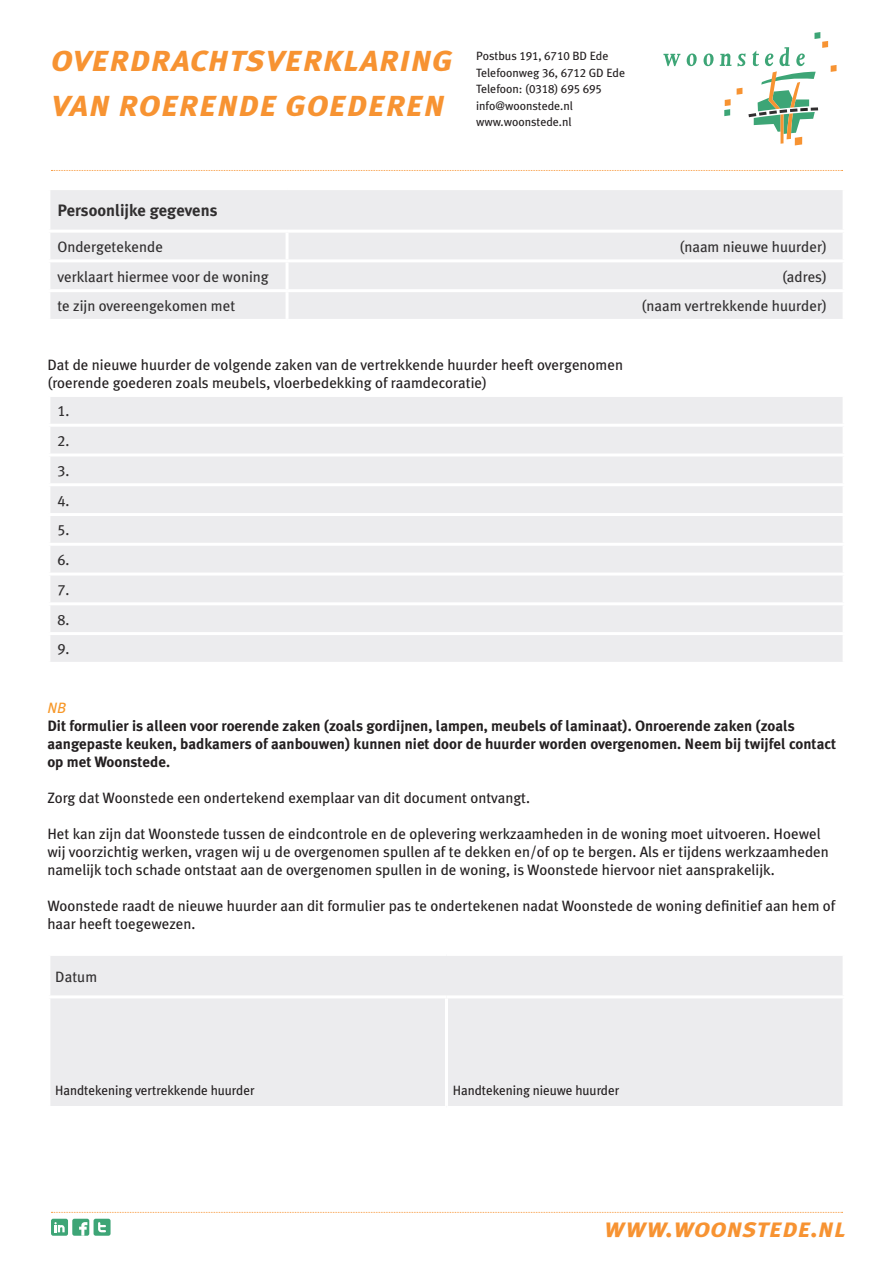
<style>
.page{position:relative;width:893px;height:1263px;background:#fff}
.page>*{position:absolute;margin:0;border:0;box-sizing:border-box;transform-origin:0 0}
.t1{font:italic 37.5px/45px "Meta Plus Bold Caps";color:#f79332}
.t2{font:italic 27px "Meta Plus Bold Caps";color:#f79332}
.t3{font:700 16.5px "Meta Plus Lining";color:#312f30}
.t4{font:15px/18px "Meta Plus Lining";color:#231f20}
.t5{font:700 15px/18px "Meta Plus Lining";color:#231f20}
.t6{font:15px/29.7px "Meta Plus Lining";color:#312f30;text-align:justify}
.t7{font:italic 15px "Meta Plus";color:#f79727}
.t8{font:13.5px "Meta Plus Lining";letter-spacing:-.005em;color:#231f20}
.t9{font:12px/16.5px "Meta Plus Lining";letter-spacing:-.005em;color:#231f20}
</style>
<div class="page">
<svg style="left:663px;top:54px;width:17px;height:12px"></svg>
<svg style="left:687px;top:54px;width:10px;height:12px"></svg>
<svg style="left:703px;top:54px;width:11px;height:12px"></svg>
<svg style="left:720px;top:54px;width:11px;height:12px"></svg>
<svg style="left:724px;top:99px;width:7px;height:17px"></svg>
<svg style="left:737px;top:32px;width:99px;height:113px"></svg>
<div style="left:50px;top:190px;width:793px;height:129px;background:#ececee"></div>
<hr style="left:47px;top:230px;width:240px;height:3px;background:#fff">
<hr style="left:287px;top:230px;width:559px;height:3px;background:#fff">
<hr style="left:286px;top:233px;width:3px;height:26px;background:#fff">
<hr style="left:47px;top:259px;width:240px;height:3px;background:#fff">
<hr style="left:287px;top:259px;width:559px;height:3px;background:#fff">
<hr style="left:286px;top:262px;width:3px;height:27px;background:#fff">
<hr style="left:47px;top:289px;width:240px;height:3px;background:#fff">
<hr style="left:287px;top:289px;width:559px;height:3px;background:#fff">
<hr style="left:286px;top:292px;width:3px;height:27px;background:#fff">
<div style="left:50px;top:397px;width:793px;height:265px;background:#ececee"></div>
<hr style="left:47px;top:424px;width:799px;height:3px;background:#fff">
<hr style="left:47px;top:453px;width:799px;height:3px;background:#fff">
<hr style="left:47px;top:483px;width:799px;height:3px;background:#fff">
<hr style="left:47px;top:513px;width:799px;height:3px;background:#fff">
<hr style="left:47px;top:543px;width:799px;height:3px;background:#fff">
<hr style="left:47px;top:572px;width:799px;height:3px;background:#fff">
<hr style="left:47px;top:602px;width:799px;height:3px;background:#fff">
<hr style="left:47px;top:632px;width:799px;height:3px;background:#fff">
<div style="left:50px;top:956px;width:793px;height:150px;background:#ececee"></div>
<hr style="left:47px;top:995px;width:399px;height:3px;background:#fff">
<hr style="left:446px;top:995px;width:400px;height:3px;background:#fff">
<hr style="left:445px;top:998px;width:3px;height:108px;background:#fff">
<div style="left:94px;top:1219px;width:17px;height:17px;background:#3da576;border-radius:2px"></div>
<svg style="left:98px;top:1222px;width:8px;height:10px"></svg>
<div style="left:72px;top:1219px;width:17px;height:17px;background:#3da576;border-radius:2px"></div>
<svg style="left:79px;top:1222px;width:8px;height:14px"></svg>
<div style="left:51px;top:1219px;width:17px;height:17px;background:#3da576;border-radius:2px"></div>
<svg style="left:54px;top:1222px;width:11px;height:10px"></svg>
<svg style="left:51px;top:1212px;width:792px;height:1px"></svg>
<svg style="left:51px;top:170px;width:792px;height:1px"></svg>
<h1 class="t1" style="left:51px;top:35px;width:404px">overdrachtsverklaring van roerende goederen</h1>
<p class="t9" style="left:476px;top:48px;width:150px">Postbus 191, 6710 BD Ede<br>Telefoonweg 36, 6712 GD Ede<br>Telefoon: (0318) 695 695 info@woonstede.nl www.woonstede.nl</p>
<p class="t3" style="left:57px;top:201px;width:162px">Persoonlijke gegevens</p>
<p class="t6" style="left:57px;top:232px;width:107px">Ondergetekende</p>
<p class="t6" style="left:680px;top:232px;width:149px">(naam nieuwe huurder)</p>
<p class="t6" style="left:57px;top:261px;width:213px">verklaart hiermee voor de woning</p>
<p class="t6" style="left:782px;top:261px;width:47px">(adres)</p>
<p class="t6" style="left:57px;top:291px;width:179px">te zijn overeengekomen met</p>
<p class="t6" style="left:642px;top:291px;width:187px">(naam vertrekkende huurder)</p>
<p class="t4" style="left:47px;top:356px;width:577px">Dat de nieuwe huurder de volgende zaken van de vertrekkende huurder heeft overgenomen (roerende goederen zoals meubels, vloerbedekking of raamdecoratie)</p>
<p class="t6" style="left:57px;top:396px;width:14px">1.<br>2.<br>3.<br>4.<br>5.<br>6.<br>7.<br>8.<br>9.</p>
<p class="t7" style="left:47px;top:699px;width:20px">NB</p>
<p class="t5" style="left:47px;top:716px;width:790px">Dit formulier is alleen voor roerende zaken (zoals gordijnen, lampen, meubels of laminaat). Onroerende zaken (zoals aangepaste keuken, badkamers of aanbouwen) kunnen niet door de huurder worden overgenomen. Neem bij twijfel contact op met Woonstede.</p>
<p class="t4" style="left:47px;top:788px;width:484px">Zorg dat Woonstede een ondertekend exemplaar van dit document ontvangt.</p>
<p class="t4" style="left:47px;top:824px;width:783px">Het kan zijn dat Woonstede tussen de eindcontrole en de oplevering werkzaamheden in de woning moet uitvoeren. Hoewel wij voorzichtig werken, vragen wij u de overgenomen spullen af te dekken en/of op te bergen. Als er tijdens werkzaamheden namelijk toch schade ontstaat aan de overgenomen spullen in de woning, is Woonstede hiervoor niet aansprakelijk.</p>
<p class="t4" style="left:47px;top:896px;width:789px">Woonstede raadt de nieuwe huurder aan dit formulier pas te ondertekenen nadat Woonstede de woning definitief aan hem of haar heeft toegewezen.</p>
<p class="t6" style="left:55px;top:961px;width:43px">Datum</p>
<p class="t8" style="left:55px;top:1082px;width:201px">Handtekening vertrekkende huurder</p>
<p class="t8" style="left:453px;top:1082px;width:168px">Handtekening nieuwe huurder</p>
<h2 class="t2" style="left:604px;top:1212px;width:243px">www.woonstede.nl</h2>
</div>
